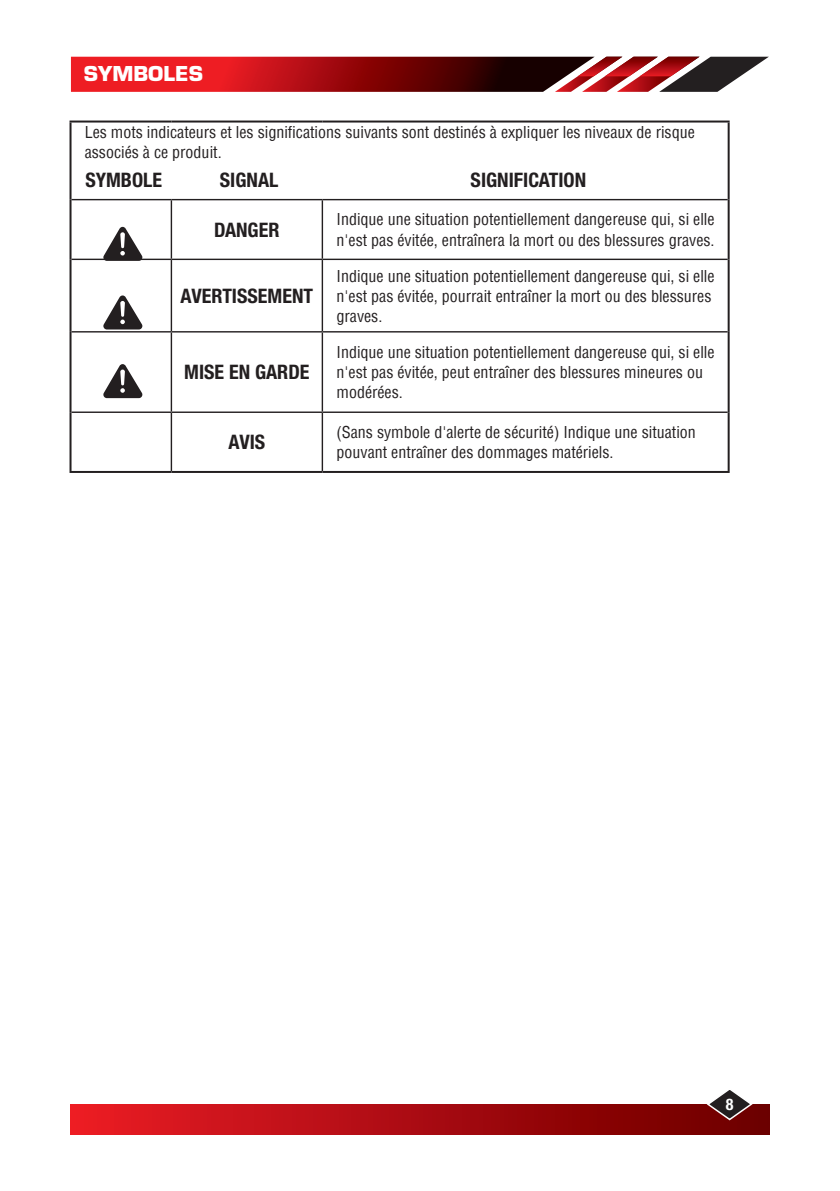
<style>
.page{position:relative;width:840px;height:1191px;background:#fff}
.page>*{position:absolute;margin:0;border:0;box-sizing:border-box;transform-origin:0 0}
.t1{font:700 condensed 20px "Helvetica Neue";color:#231f20}
.t2{font:700 20px "Eurostile";color:#fff}
.t3{font:condensed 16px/20px "Helvetica Neue";color:#231f20}
.t4{font:700 condensed 16px "Helvetica Neue";color:#fff}
</style>
<div class="page">
<div style="left:71px;top:1104px;width:697px;height:30px;background:linear-gradient(to right,#eb1c26,#6a0000)"></div>
<svg style="left:705px;top:1090px;width:48px;height:31px"></svg>
<svg style="left:71px;top:57px;width:697px;height:35px;background:#9b272a"></svg>
<hr style="left:71px;top:199px;width:100px;height:1px;background:#231f20">
<hr style="left:171px;top:199px;width:151px;height:1px;background:#231f20">
<hr style="left:171px;top:200px;width:1px;height:59px;background:#231f20">
<hr style="left:322px;top:199px;width:405px;height:1px;background:#231f20">
<hr style="left:321px;top:200px;width:2px;height:59px;background:#231f20">
<hr style="left:71px;top:259px;width:100px;height:1px;background:#231f20">
<hr style="left:171px;top:259px;width:151px;height:1px;background:#231f20">
<hr style="left:171px;top:260px;width:1px;height:71px;background:#231f20">
<hr style="left:322px;top:259px;width:405px;height:1px;background:#231f20">
<hr style="left:321px;top:260px;width:2px;height:71px;background:#231f20">
<hr style="left:71px;top:331px;width:100px;height:1px;background:#231f20">
<hr style="left:171px;top:331px;width:151px;height:1px;background:#231f20">
<hr style="left:171px;top:332px;width:1px;height:79px;background:#231f20">
<hr style="left:322px;top:331px;width:405px;height:1px;background:#231f20">
<hr style="left:321px;top:332px;width:2px;height:79px;background:#231f20">
<hr style="left:71px;top:411px;width:100px;height:2px;background:#231f20">
<hr style="left:171px;top:411px;width:151px;height:2px;background:#231f20">
<hr style="left:171px;top:413px;width:1px;height:58px;background:#231f20">
<hr style="left:322px;top:411px;width:405px;height:2px;background:#231f20">
<hr style="left:321px;top:413px;width:2px;height:58px;background:#231f20">
<hr style="left:69px;top:120px;width:102px;height:2px;background:#231f20">
<hr style="left:69px;top:122px;width:2px;height:78px;background:#231f20">
<hr style="left:171px;top:120px;width:151px;height:2px;background:#231f20">
<hr style="left:322px;top:120px;width:407px;height:2px;background:#231f20">
<hr style="left:727px;top:122px;width:2px;height:78px;background:#231f20">
<hr style="left:69px;top:200px;width:2px;height:59px;background:#231f20">
<hr style="left:727px;top:200px;width:2px;height:59px;background:#231f20">
<hr style="left:69px;top:259px;width:2px;height:73px;background:#231f20">
<hr style="left:727px;top:259px;width:2px;height:73px;background:#231f20">
<hr style="left:69px;top:332px;width:2px;height:80px;background:#231f20">
<hr style="left:727px;top:332px;width:2px;height:80px;background:#231f20">
<hr style="left:69px;top:412px;width:2px;height:59px;background:#231f20">
<hr style="left:727px;top:412px;width:2px;height:59px;background:#231f20">
<hr style="left:69px;top:471px;width:102px;height:2px;background:#231f20">
<hr style="left:171px;top:471px;width:151px;height:2px;background:#231f20">
<hr style="left:322px;top:471px;width:407px;height:2px;background:#231f20">
<svg style="left:103px;top:227px;width:39px;height:34px"></svg>
<svg style="left:103px;top:295px;width:39px;height:34px"></svg>
<svg style="left:103px;top:364px;width:39px;height:34px"></svg>
<p class="t2" style="left:84px;top:62px;width:120px">SYMBOLES</p>
<p class="t3" style="left:85px;top:122px;width:611px">Les mots indicateurs et les significations suivants sont destinés à expliquer les niveaux de risque associés à ce produit.</p>
<p class="t1" style="left:85px;top:168px;width:78px">SYMBOLE</p>
<p class="t1" style="left:220px;top:168px;width:60px">SIGNAL</p>
<p class="t1" style="left:470px;top:168px;width:117px">SIGNIFICATION</p>
<p class="t1" style="left:214px;top:217px;width:67px">DANGER</p>
<p class="t3" style="left:336px;top:209px;width:379px">Indique une situation potentiellement dangereuse qui, si elle n'est pas évitée, entraînera la mort ou des blessures graves.</p>
<p class="t1" style="left:180px;top:283px;width:134px">AVERTISSEMENT</p>
<p class="t3" style="left:336px;top:265px;width:379px">Indique une situation potentiellement dangereuse qui, si elle n'est pas évitée, pourrait entraîner la mort ou des blessures graves.</p>
<p class="t1" style="left:184px;top:360px;width:127px">MISE EN GARDE</p>
<p class="t3" style="left:336px;top:342px;width:379px">Indique une situation potentiellement dangereuse qui, si elle n'est pas évitée, peut entraîner des blessures mineures ou modérées.</p>
<p class="t1" style="left:228px;top:430px;width:38px">AVIS</p>
<p class="t3" style="left:336px;top:422px;width:360px">(Sans symbole d'alerte de sécurité) Indique une situation pouvant entraîner des dommages matériels.</p>
<p class="t4" style="left:725px;top:1094px;width:9px">8</p>
</div>
